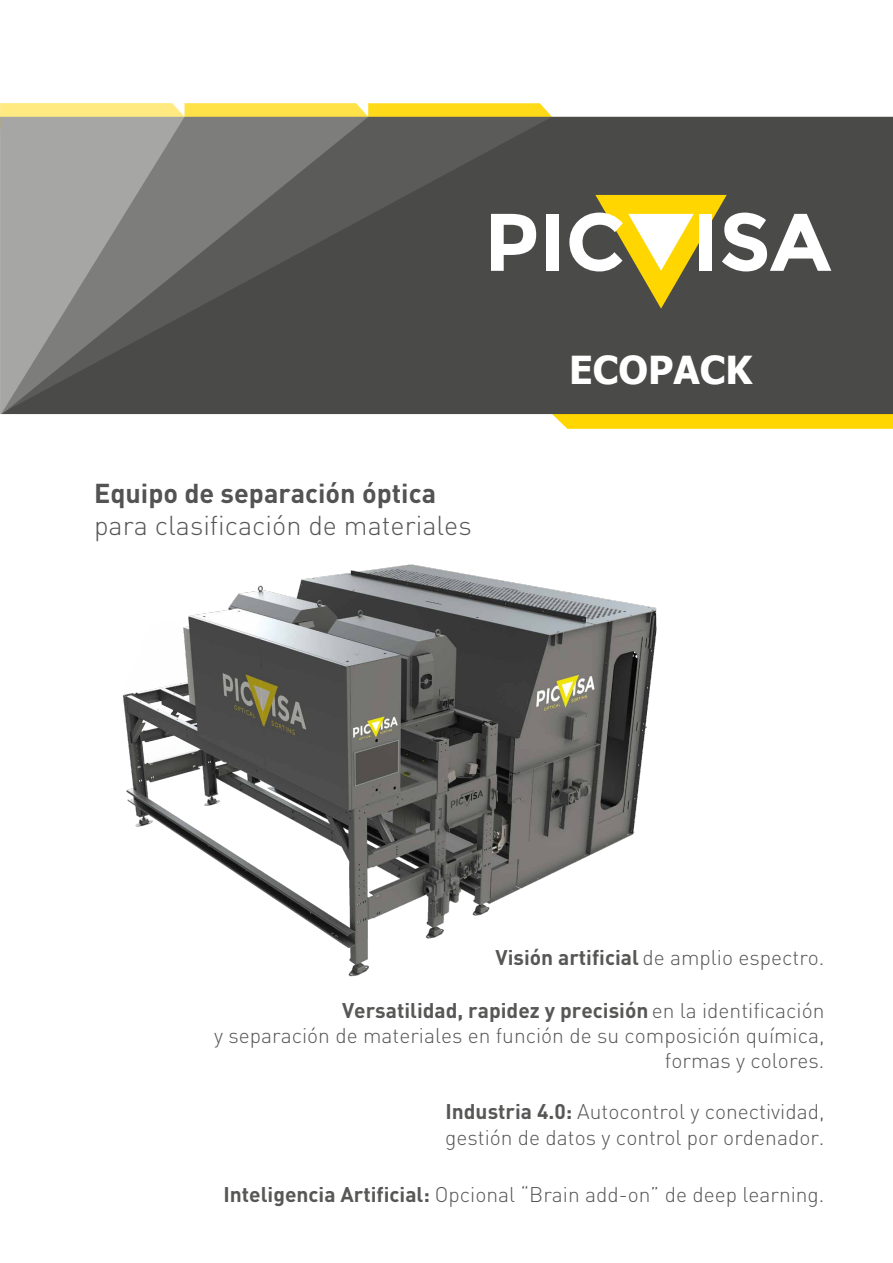
<style>
.page{position:relative;width:893px;height:1263px;background:#fff}
.page>*{position:absolute;margin:0;border:0;box-sizing:border-box;transform-origin:0 0}
.t1{font:700 38.55px "Tahoma";color:#fff}
.t2{font:300 27px "DIN Pro";color:#575756}
.t3{font:700 27px "DIN Pro";color:#535353}
.t4{font:300 21px/25.2px "DIN Pro";color:#575756;text-align:right}
.s1{font-weight:700}
</style>
<div class="page">
<img style="left:122px;top:564px;width:535px;height:413px">
<svg style="left:552px;top:414px;width:341px;height:15px;background:#fed609"></svg>
<div style="left:0;top:117px;width:893px;height:297px;background:#4a4a49"></div>
<svg style="left:368px;top:103px;width:184px;height:135px"></svg>
<svg style="left:185px;top:103px;width:183px;height:312px"></svg>
<svg style="left:0;top:103px;width:185px;height:312px"></svg>
<svg style="left:491px;top:214px;width:45px;height:57px"></svg>
<div style="left:546px;top:214px;width:13px;height:57px;background:#fff"></div>
<svg style="left:569px;top:195px;width:262px;height:114px"></svg>
<p class="t3" style="left:94px;top:470px;width:344px">Equipo de separación óptica</p>
<p class="t2" style="left:94px;top:505px;width:379px">para clasificación de materiales</p>
<h1 class="t1" style="left:569px;top:343px;width:185px">ECOPACK</h1>
<p class="t4" style="left:496px;top:943px;width:330px"><span class="s1">Visión artificial</span> de amplio espectro.</p>
<p class="t4" style="left:214px;top:996px;width:612px"><span class="s1">Versatilidad, rapidez y precisión</span> en la identificación<br>y separación de materiales en función de su composición química, formas y colores.</p>
<p class="t4" style="left:445px;top:1097px;width:381px;text-align:left"><span class="s1">Industria 4.0:</span> Autocontrol y conectividad, gestión de datos y control por ordenador.</p>
<p class="t4" style="left:223px;top:1179px;width:603px"><span class="s1">Inteligencia Artificial:</span> Opcional “Brain add-on” de deep learning.</p>
</div>
